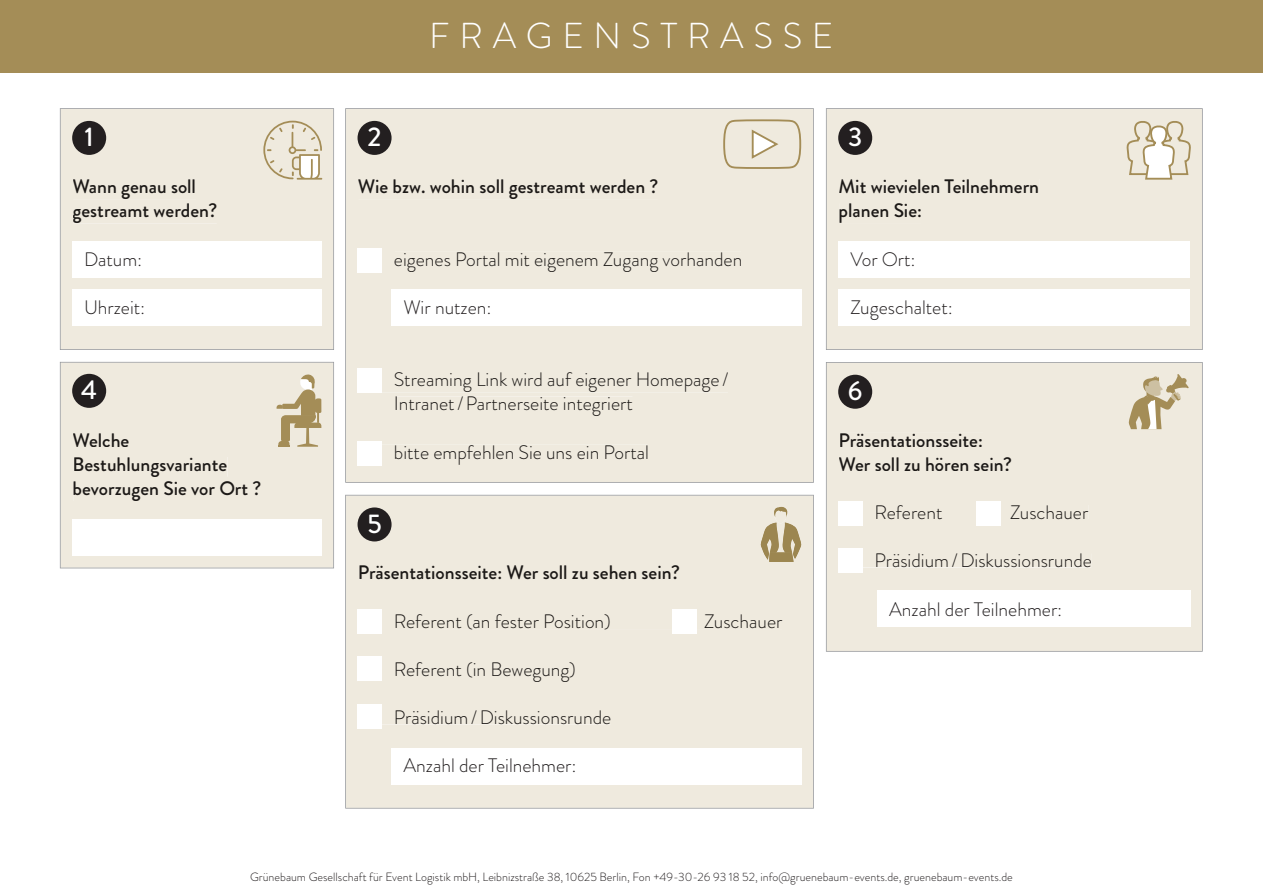
<style>
.page{position:relative;width:1263px;height:893px;background:#fff}
.page>*{position:absolute;margin:0;border:0;box-sizing:border-box;transform-origin:0 0}
.t1{font:300 36px "Brandon Grotesque";letter-spacing:.27em;color:#fff}
.t2{font:500 27px "Brandon Grotesque";color:#fff}
.t3{font:300 19.5px/24.2px "Brandon Grotesque";color:#1c1917}
.t4{font:500 19.5px/24.2px "Brandon Grotesque";color:#1c1917}
.t5{font:300 19.5px "Brandon Grotesque";color:#231f20}
.t6{font:300 12px "Brandon Grotesque";color:#231f20}
</style>
<div class="page">
<div style="left:0;top:0;width:1263px;height:72px;background:#a48d57"></div>
<div style="left:60px;top:108px;width:274px;height:242px;background:#efeade"></div>
<div style="left:72px;top:241px;width:249px;height:37px;background:#fff"></div>
<div style="left:72px;top:290px;width:249px;height:36px;background:#fff"></div>
<svg style="left:263px;top:121px;width:59px;height:59px;background:#e2dbc8"></svg>
<div style="left:72px;top:121px;width:34px;height:34px;background:#231f20;border-radius:50%"></div>
<div style="left:345px;top:108px;width:469px;height:375px;background:#efeade"></div>
<div style="left:392px;top:289px;width:410px;height:37px;background:#fff"></div>
<div style="left:357px;top:121px;width:35px;height:34px;background:#231f20;border-radius:50%"></div>
<svg style="left:722px;top:118px;width:80px;height:52px;background:#e5decd"></svg>
<div style="left:357px;top:248px;width:24px;height:24px;background:#fff"></div>
<div style="left:357px;top:368px;width:24px;height:24px;background:#fff"></div>
<div style="left:357px;top:441px;width:24px;height:24px;background:#fff"></div>
<div style="left:826px;top:108px;width:377px;height:242px;background:#efeade"></div>
<div style="left:838px;top:121px;width:34px;height:34px;background:#231f20;border-radius:50%"></div>
<div style="left:838px;top:241px;width:352px;height:36px;background:#fff"></div>
<div style="left:838px;top:289px;width:352px;height:37px;background:#fff"></div>
<svg style="left:1125px;top:119px;width:67px;height:62px"></svg>
<div style="left:60px;top:362px;width:274px;height:206px;background:#efeade"></div>
<div style="left:72px;top:519px;width:249px;height:36px;background:#fff"></div>
<div style="left:72px;top:374px;width:34px;height:34px;background:#231f20;border-radius:50%"></div>
<svg style="left:277px;top:374px;width:44px;height:73px;background:#cfc2a4"></svg>
<div style="left:345px;top:495px;width:469px;height:314px;background:#efeade"></div>
<div style="left:357px;top:507px;width:35px;height:34px;background:#231f20;border-radius:50%"></div>
<div style="left:357px;top:609px;width:24px;height:24px;background:#fff"></div>
<div style="left:357px;top:657px;width:24px;height:24px;background:#fff"></div>
<div style="left:357px;top:705px;width:24px;height:24px;background:#fff"></div>
<div style="left:392px;top:748px;width:410px;height:36px;background:#fff"></div>
<div style="left:672px;top:609px;width:24px;height:24px;background:#fff"></div>
<div style="left:826px;top:362px;width:377px;height:290px;background:#efeade"></div>
<div style="left:838px;top:375px;width:34px;height:34px;background:#231f20;border-radius:50%"></div>
<div style="left:838px;top:501px;width:24px;height:24px;background:#fff"></div>
<div style="left:838px;top:549px;width:24px;height:24px;background:#fff"></div>
<div style="left:877px;top:590px;width:314px;height:36px;background:#fff"></div>
<div style="left:977px;top:501px;width:24px;height:24px;background:#fff"></div>
<svg style="left:1128px;top:374px;width:61px;height:55px;background:#d5cab0"></svg>
<h2 class="t2" style="left:85px;top:118px;width:11px">1</h2>
<p class="t4" style="left:73px;top:175px;width:146px">Wann genau soll gestreamt werden?</p>
<p class="t5" style="left:84px;top:245px;width:60px">Datum:</p>
<p class="t5" style="left:84px;top:294px;width:63px">Uhrzeit:</p>
<h2 class="t2" style="left:81px;top:371px;width:18px">4</h2>
<p class="t4" style="left:73px;top:428px;width:190px">Welche<br>Bestuhlungsvariante bevorzugen Sie vor Ort ?</p>
<h1 class="t1" style="left:429px;top:11px;width:406px">FRAGENSTRASSE</h1>
<h2 class="t2" style="left:368px;top:118px;width:15px">2</h2>
<p class="t4" style="left:358px;top:175px;width:302px">Wie bzw. wohin soll gestreamt werden ?</p>
<p class="t3" style="left:394px;top:247px;width:350px">eigenes Portal mit eigenem Zugang vorhanden</p>
<p class="t5" style="left:403px;top:294px;width:90px">Wir nutzen:</p>
<p class="t3" style="left:394px;top:367px;width:336px">Streaming Link wird auf eigener Homepage /<br>Intranet / Partnerseite integriert</p>
<p class="t3" style="left:394px;top:440px;width:257px">bitte empfehlen Sie uns ein Portal</p>
<h2 class="t2" style="left:367px;top:505px;width:16px">5</h2>
<p class="t4" style="left:358px;top:561px;width:324px">Präsentationsseite: Wer soll zu sehen sein?</p>
<p class="t3" style="left:394px;top:609px;width:218px">Referent (an fester Position)</p>
<p class="t3" style="left:704px;top:609px;width:80px">Zuschauer</p>
<p class="t3" style="left:394px;top:657px;width:183px">Referent (in Bewegung)</p>
<p class="t3" style="left:394px;top:705px;width:219px">Präsidium / Diskussionsrunde</p>
<p class="t5" style="left:403px;top:752px;width:175px">Anzahl der Teilnehmer:</p>
<h2 class="t2" style="left:848px;top:118px;width:16px">3</h2>
<p class="t4" style="left:838px;top:175px;width:202px">Mit wievielen Teilnehmern planen Sie:</p>
<p class="t5" style="left:850px;top:245px;width:67px">Vor Ort:</p>
<p class="t5" style="left:850px;top:294px;width:104px">Zugeschaltet:</p>
<h2 class="t2" style="left:848px;top:372px;width:16px">6</h2>
<p class="t4" style="left:838px;top:428px;width:175px">Präsentationsseite:<br>Wer soll zu hören sein?</p>
<p class="t3" style="left:874px;top:500px;width:69px">Referent</p>
<p class="t3" style="left:1010px;top:500px;width:80px">Zuschauer</p>
<p class="t3" style="left:874px;top:548px;width:219px">Präsidium / Diskussionsrunde</p>
<p class="t5" style="left:889px;top:595px;width:175px">Anzahl der Teilnehmer:</p>
<p class="t6" style="left:250px;top:869px;width:764px">Grünebaum Gesellschaft für Event Logistik mbH, Leibnizstraße 38, 10625 Berlin, Fon +49-30-26 93 18 52, info@gruenebaum-events.de, gruenebaum-events.de</p>
</div>
